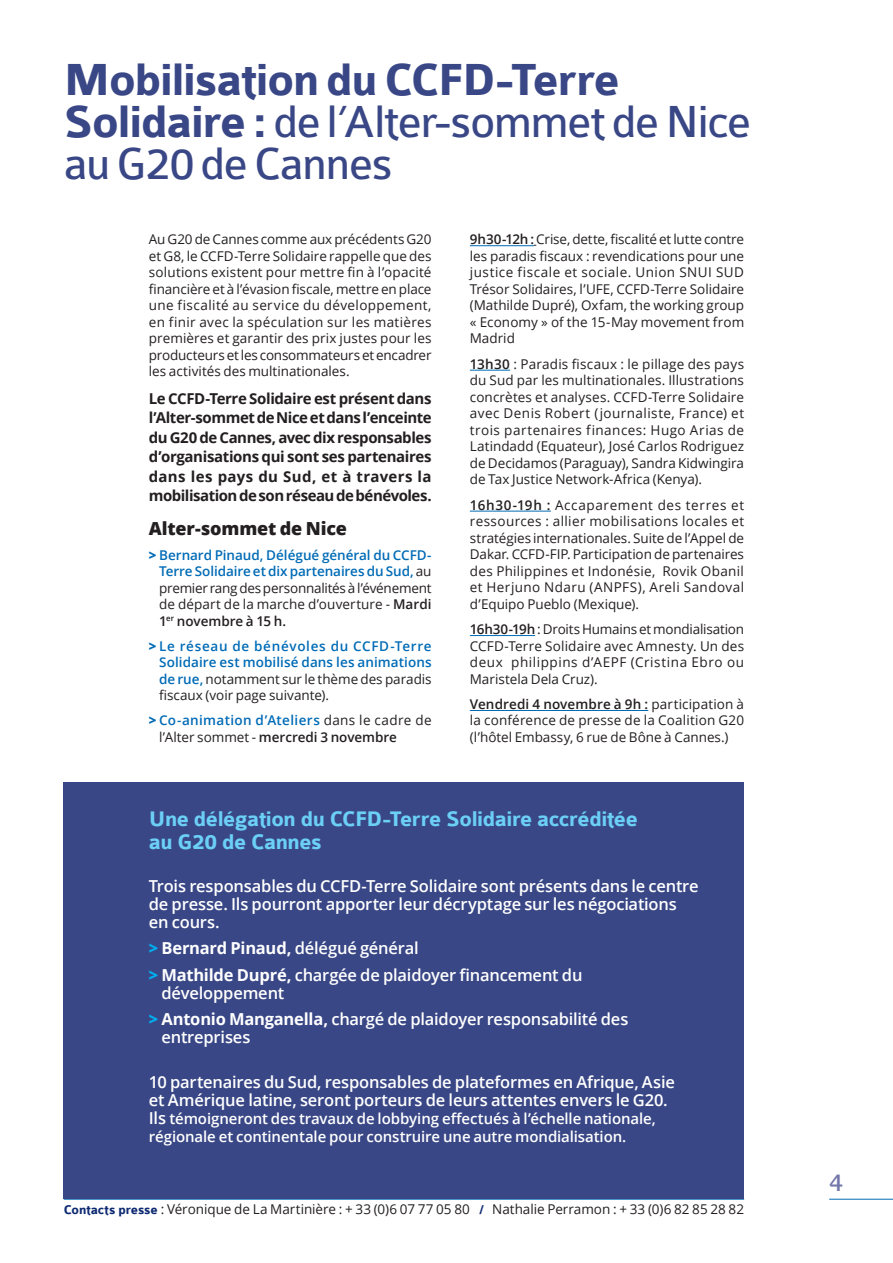
<style>
.page{position:relative;width:893px;height:1263px;background:#fff}
.page>*{position:absolute;margin:0;border:0;box-sizing:border-box;transform-origin:0 0}
.t1{font:48px/42px "Colaborate";letter-spacing:-.025em;color:#394786}
.t2{font:27px "Colaborate";color:#7377a9}
.t3{font:700 22.5px "Colaborate";letter-spacing:-.02em;color:#6bcff6}
.t4{font:800 18px "Open Sans";letter-spacing:-.01em;color:#231f20}
.t5{font:600 16.5px/18px "Open Sans";letter-spacing:-.01em;color:#fff}
.t6{font:700 15px/19.5px "Open Sans";letter-spacing:-.03em;color:#231f20;text-align:justify}
.t7{font:600 15px/18px "Open Sans";letter-spacing:-.005em;color:#fff}
.t8{font:13.5px/16.5px "Open Sans";color:#231f20;text-align:justify}
.t9{font:600 13.5px/16.5px "Open Sans";color:#006bb6;text-align:justify}
.s1{font-weight:700}
.s2{font-weight:800}
.s3{font-weight:400;color:#231f20}
.s4{color:#231f20}
.s5{font-weight:800;color:#006bb6}
.s6{font-weight:600;color:#006bb6}
.s7{font-weight:600}
.s8{font-weight:800;color:#00aeef}
.s9{font-size:16.5px}
.s10{font-family:"Colaborate";font-weight:700;color:#0e2a72}
</style>
<div class="page">
<hr style="left:64px;top:1199px;width:680px;height:1px;background:#006bb6">
<hr style="left:829px;top:1199px;width:64px;height:1px;background:#006bb6">
<div style="left:64px;top:782px;width:680px;height:417px;background:#394786"></div>
<hr style="left:470px;top:245px;width:64px;height:1px;background:#006bb6">
<hr style="left:470px;top:370px;width:40px;height:1px;background:#006bb6">
<hr style="left:470px;top:511px;width:81px;height:1px;background:#006bb6">
<hr style="left:470px;top:635px;width:65px;height:1px;background:#006bb6">
<hr style="left:470px;top:710px;width:178px;height:1px;background:#006bb6">
<h1 class="t1" style="left:64px;top:60px;width:689px"><span class="s1">Mobilisation du CCFD-Terre<br>Solidaire :</span> de l’Alter-sommet de Nice au G20 de Cannes</h1>
<p class="t8" style="left:149px;top:231px;width:284px">Au G20 de Cannes comme aux précédents G20 et G8, le CCFD-Terre Solidaire rappelle que des solutions existent pour mettre fin à l’opacité financière et à l’évasion fiscale, mettre en place une fiscalité au service du développement, en finir avec la spéculation sur les matières premières et garantir des prix justes pour les producteurs et les consommateurs et encadrer les activités des multinationales.</p>
<p class="t6" style="left:149px;top:388px;width:284px">Le CCFD-Terre Solidaire est présent dans l’Alter-sommet de Nice et dans l’enceinte du G20 de Cannes, avec dix responsables d’organisations qui sont ses partenaires dans les pays du Sud, et à travers la mobilisation de son réseau de bénévoles.</p>
<h3 class="t4" style="left:149px;top:515px;width:200px">Alter-sommet de Nice</h3>
<p class="t9" style="left:159px;top:546px;width:274px;text-indent:-10px"><span class="s2">&gt;</span> Bernard Pinaud, Délégué général du CCFD-Terre Solidaire et dix partenaires du Sud, <span class="s3">au premier rang des personnalités à l’événement de départ de la marche d’ouverture -</span> <span class="s4">Mardi 1</span><sup>er</sup> <span class="s4">novembre à 15 h.</span></p>
<p class="t9" style="left:159px;top:637px;width:274px;text-indent:-10px"><span class="s2">&gt;</span> Le réseau de bénévoles du CCFD-Terre Solidaire est mobilisé dans les animations de rue, <span class="s3">notamment sur le thème des paradis fiscaux (voir page suivante).</span></p>
<p class="t8" style="left:159px;top:712px;width:274px;text-indent:-10px"><span class="s5">&gt;</span> <span class="s6">Co-animation d’Ateliers</span> dans le cadre de l’Alter sommet - <span class="s7">mercredi 3 novembre</span></p>
<p class="t8" style="left:470px;top:231px;width:276px"><span class="s7">9h30-12h :</span> Crise, dette, fiscalité et lutte contre les paradis fiscaux : revendications pour une justice fiscale et sociale. Union SNUI SUD Trésor Solidaires, l’UFE, CCFD-Terre Solidaire (Mathilde Dupré), Oxfam, the working group « Economy » of the 15-May movement from Madrid</p>
<p class="t8" style="left:470px;top:355px;width:276px"><span class="s7">13h30</span> : Paradis fiscaux : le pillage des pays du Sud par les multinationales. Illustrations concrètes et analyses. CCFD-Terre Solidaire avec Denis Robert (journaliste, France) et trois partenaires finances: Hugo Arias de Latindadd (Equateur), José Carlos Rodriguez de Decidamos (Paraguay), Sandra Kidwingira de Tax Justice Network-Africa (Kenya).</p>
<p class="t8" style="left:470px;top:496px;width:276px"><span class="s7">16h30-19h :</span> Accaparement des terres et ressources : allier mobilisations locales et stratégies internationales. Suite de l’Appel de Dakar. CCFD-FIP. Participation de partenaires des Philippines et Indonésie, Rovik Obanil et Herjuno Ndaru (ANPFS), Areli Sandoval d’Equipo Pueblo (Mexique).</p>
<p class="t8" style="left:470px;top:620px;width:276px"><span class="s7">16h30-19h</span> : Droits Humains et mondialisation CCFD-Terre Solidaire avec Amnesty. Un des deux philippins d’AEPF (Cristina Ebro ou Maristela Dela Cruz).</p>
<p class="t8" style="left:470px;top:695px;width:276px"><span class="s7">Vendredi 4 novembre à 9h :</span> participation à la conférence de presse de la Coalition G20 (l’hôtel Embassy, 6 rue de Bône à Cannes.)</p>
<h3 class="t3" style="left:149px;top:808px;width:195px">Une délégation du ccfd</h3>
<h3 class="t3" style="left:383px;top:808px;width:257px">-Terre Solidaire accréditée</h3>
<h3 class="t3" style="left:149px;top:830px;width:174px">au G20 de Cannes</h3>
<p class="t5" style="left:149px;top:877px;width:551px">Trois responsables du CCFD-Terre Solidaire sont présents dans le centre de presse. Ils pourront apporter leur décryptage sur les négociations en cours.</p>
<p class="t5" style="left:149px;top:935px;width:435px;line-height:26.5px"><span class="s8">&gt;</span> <span class="s1">Bernard Pinaud,</span> délégué général<br><span class="s8">&gt;</span> <span class="s1">Mathilde Dupré,</span> chargée de plaidoyer financement du</p>
<p class="t5" style="left:149px;top:979px;width:481px;line-height:26.5px;text-indent:13px">développement<br><span class="s8">&gt;</span> <span class="s1">Antonio Manganella,</span> chargé de plaidoyer responsabilité des</p>
<p class="t5" style="left:161px;top:1028px;width:91px">entreprises</p>
<p class="t5" style="left:149px;top:1073px;width:528px">10 partenaires du Sud, responsables de plateformes en Afrique, Asie et Amérique latine, seront porteurs de leurs attentes envers le G20.</p>
<p class="t7" style="left:149px;top:1109px;width:508px"><span class="s9">Ils</span> témoigneront des travaux de lobbying effectués à l’échelle nationale, régionale et continentale pour construire une autre mondialisation.</p>
<p class="t8" style="left:64px;top:1200px;width:682px"><span class="s10">Contacts presse</span> : Véronique de La Martinière : + 33 (0)6 07 77 05 80 <span class="s10">/</span> Nathalie Perramon : + 33 (0)6 82 85 28 82</p>
<h2 class="t2" style="left:829px;top:1169px;width:15px">4</h2>
</div>
